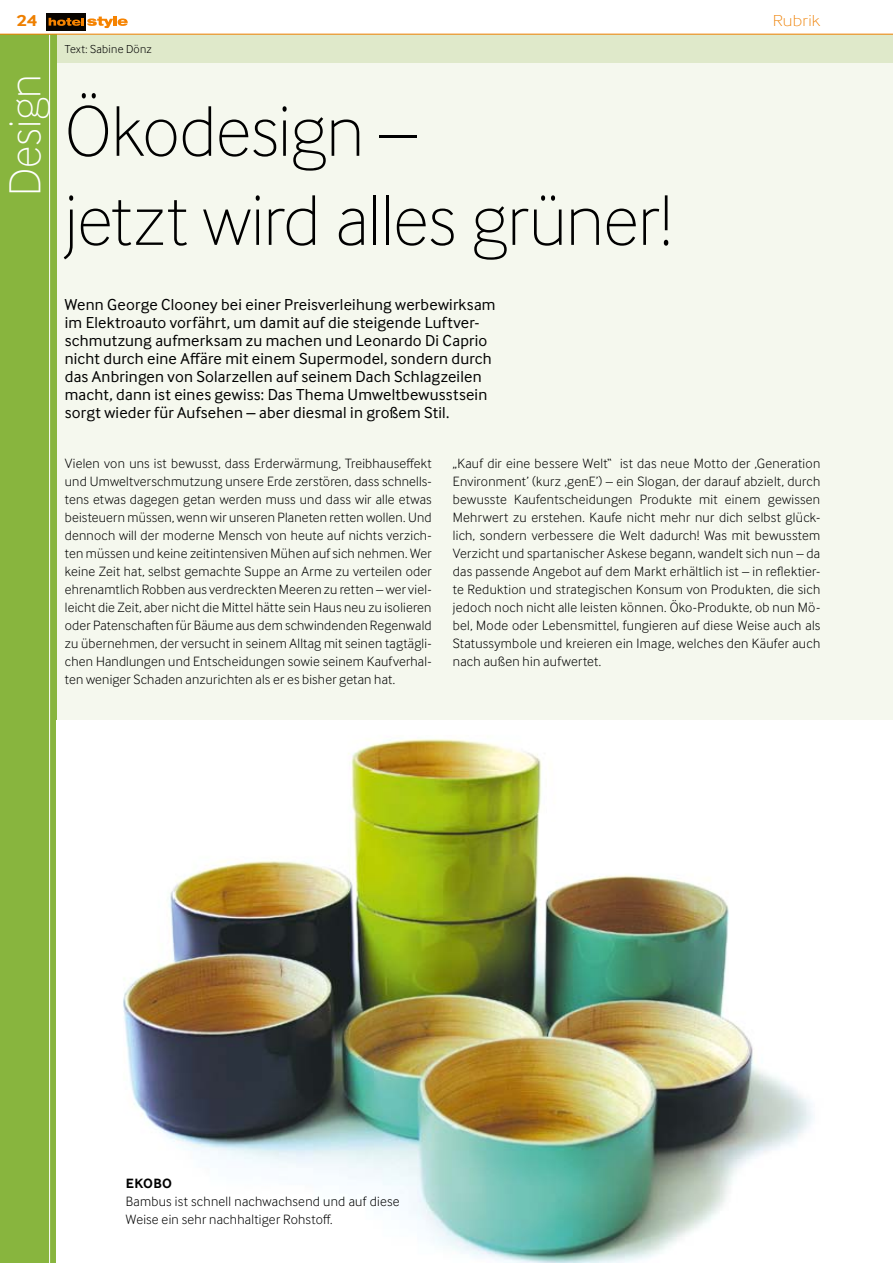
<style>
.page{position:relative;width:893px;height:1263px;background:#fff}
.page>*{position:absolute;margin:0;border:0;box-sizing:border-box;transform-origin:0 0}
.t1{font:100 74.25px/89.1px "Inter Face Typo";letter-spacing:-.005em;color:#000}
.t2{font:100 46.5px "Inter Face Typo";letter-spacing:.005em;color:#fff}
.t3{font:16.5px/18px "Inter Face Typo";letter-spacing:.01em;color:#000}
.t4{font:100 16.5px "Inter Face Typo";letter-spacing:.01em;color:#ee7f00;scale:1.16 1}
.t5{font:700 16.5px "Inter Face Typo";color:#ee7f00;scale:1.16 1}
.t6{font:300 13.95px/18px "Inter Face Typo";letter-spacing:.015em;color:#000;text-align:justify}
.t7{font:700 13.95px "Inter Face Typo";letter-spacing:.02em;color:#000}
.t8{font:300 12px "Inter Face Typo";letter-spacing:.025em;color:#000}
</style>
<div class="page">
<div style="left:52px;top:35px;width:841px;height:1228px;background:#f5f8ee"></div>
<div style="left:0;top:35px;width:893px;height:28px;background:#dfe9ca"></div>
<div style="left:0;top:35px;width:56px;height:1228px;background:#88b53e"></div>
<hr style="left:49px;top:35px;width:1px;height:1228px;background:#fff">
<img style="left:56px;top:720px;width:837px;height:543px">
<div style="left:47px;top:13px;width:39px;height:18px;background:#080400"></div>
<svg style="left:49px;top:16px;width:79px;height:12px"></svg>
<hr style="left:0;top:34px;width:893px;height:1px;background:#ee7f00">
<p class="t5" style="left:16px;top:11px;width:19px">24</p>
<p class="t4" style="left:773px;top:11px;width:43px">Rubrik</p>
<h2 class="t2" style="left:-1px;top:196px;width:123px;rotate:-90deg">Design</h2>
<p class="t8" style="left:65px;top:42px;width:89px">Text: Sabine Dönz</p>
<h1 class="t1" style="left:65px;top:86px;width:609px">Ökodesign –<br>jetzt wird alles grüner!</h1>
<p class="t3" style="left:65px;top:295px;width:432px">Wenn George Clooney bei einer Preisverleihung werbewirksam im Elektroauto vorfährt, um damit auf die steigende Luftver&shy;schmutzung aufmerksam zu machen und Leonardo Di Caprio nicht durch eine Affäre mit einem Supermodel, sondern durch das Anbringen von Solarzellen auf seinem Dach Schlagzeilen macht, dann ist eines gewiss: Das Thema Umweltbewusstsein sorgt wieder für Aufsehen – aber diesmal in großem Stil.</p>
<p class="t6" style="left:65px;top:454px;width:368px">Vielen von uns ist bewusst, dass Erderwärmung, Treibhauseffekt und Umweltverschmutzung unsere Erde zerstören, dass schnells&shy;tens etwas dagegen getan werden muss und dass wir alle etwas beisteuern müssen, wenn wir unseren Planeten retten wollen. Und dennoch will der moderne Mensch von heute auf nichts verzich&shy;ten müssen und keine zeitintensiven Mühen auf sich nehmen. Wer keine Zeit hat, selbst gemachte Suppe an Arme zu verteilen oder ehrenamtlich Robben aus verdreckten Meeren zu retten – wer viel&shy;leicht die Zeit, aber nicht die Mittel hätte sein Haus neu zu isolieren oder Patenschaften für Bäume aus dem schwindenden Regenwald zu übernehmen, der versucht in seinem Alltag mit seinen tagtägli&shy;chen Handlungen und Entscheidungen sowie seinem Kaufverhal&shy;ten weniger Schaden anzurichten als er es bisher getan hat.</p>
<p class="t6" style="left:453px;top:454px;width:369px">„Kauf dir eine bessere Welt“ ist das neue Motto der ‚Generation Environment’ (kurz ‚genE’) – ein Slogan, der darauf abzielt, durch bewusste Kaufentscheidungen Produkte mit einem gewissen Mehrwert zu erstehen. Kaufe nicht mehr nur dich selbst glück&shy;lich, sondern verbessere die Welt dadurch! Was mit bewusstem Verzicht und spartanischer Askese begann, wandelt sich nun – da das passende Angebot auf dem Markt erhältlich ist – in reflektier&shy;te Reduktion und strategischen Konsum von Produkten, die sich jedoch noch nicht alle leisten können. Öko-Produkte, ob nun Mö&shy;bel, Mode oder Lebensmittel, fungieren auf diese Weise auch als Statussymbole und kreieren ein Image, welches den Käufer auch nach außen hin aufwertet.</p>
<p class="t7" style="left:126px;top:1175px;width:47px">EKOBO</p>
<p class="t6" style="left:126px;top:1192px;width:275px">Bambus ist schnell nachwachsend und auf diese<br>Weise ein sehr nachhaltiger Rohstoff.</p>
</div>
